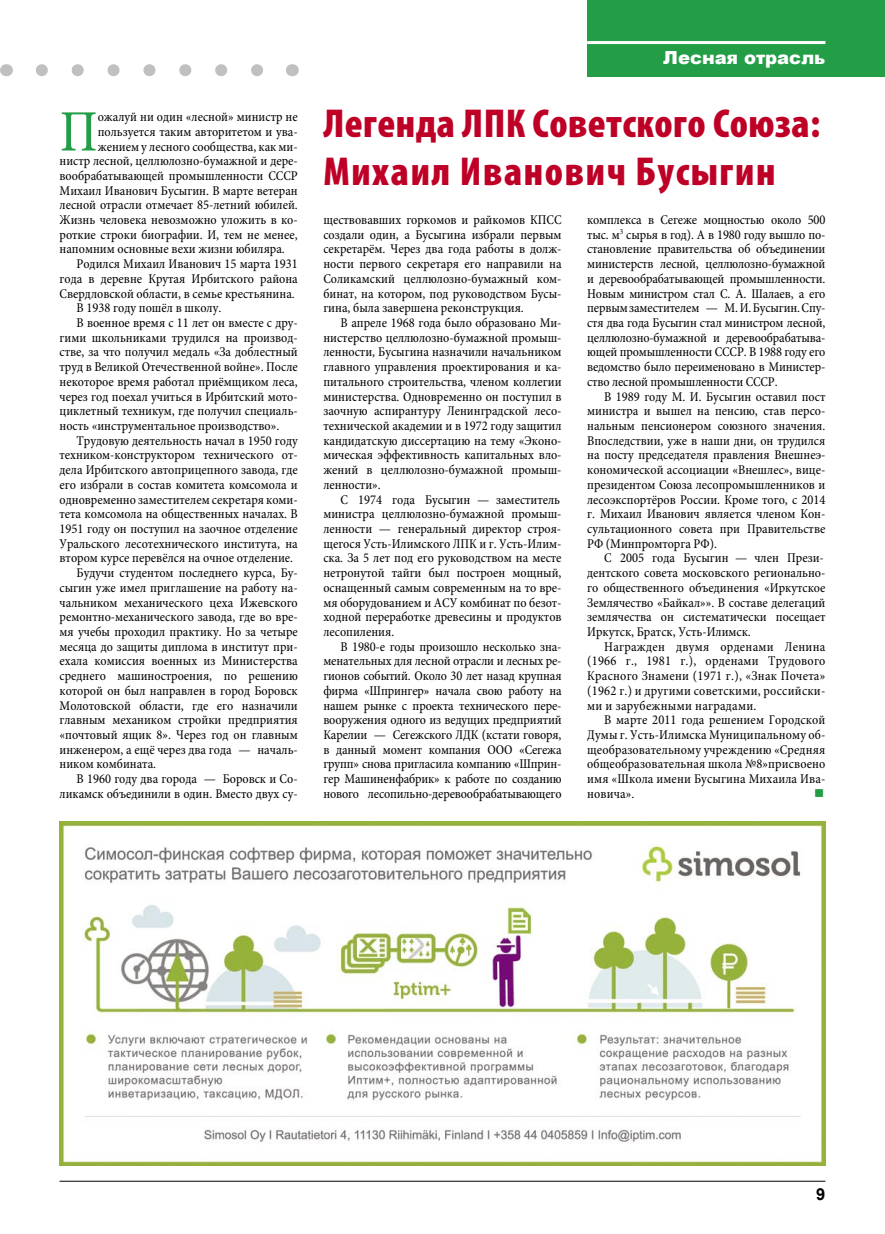
<style>
.page{position:relative;width:885px;height:1234px;background:#fff}
.page>*{position:absolute;margin:0;border:0;box-sizing:border-box;transform-origin:0 0}
.PV_osn_M-9{font:condensed 59.25px "Minion Pro";color:#239d46}
.PV_Zag_Myr{font:900 condensed 40.5px "Myriad Pro";letter-spacing:.01em;color:#be0027}
.PV_Zag_Myr-2{font:900 condensed 40.5px "Myriad Pro";letter-spacing:.04em;color:#be0027}
.t1{font:900 18px "Arial";color:#fff}
.t2{font:700 16.5px "Arial";color:#000}
.PV_osn_M-9-2{font:condensed 13.5px/14.7px "Minion Pro";color:#000;text-align:justify}
.PV_osn_M-9-3{font:13.5px "Wingdings";color:#239d46}
</style>
<div class="page">
<svg style="left:42px;top:64px;width:221px;height:12px"></svg>
<svg style="left:6px;top:64px;width:1px;height:12px"></svg>
<svg style="left:292px;top:64px;width:1px;height:12px"></svg>
<hr style="left:60px;top:1180px;width:765px;height:1px;background:#000">
<div style="left:587px;top:0;width:297px;height:77px;background:#239d46"></div>
<hr style="left:587px;top:41px;width:238px;height:3px;background:#fff">
<img style="left:60px;top:821px;width:765px;height:344px">
<p class="PV_osn_M-9" style="left:60px;top:96px;width:40px">П</p>
<p class="PV_osn_M-9-2" style="left:98px;top:110px;width:201px">ожалуй ни один «лесной» министр не</p>
<p class="PV_osn_M-9-2" style="left:98px;top:125px;width:201px">пользуется таким авторитетом и ува-</p>
<p class="PV_osn_M-9-2" style="left:98px;top:139px;width:201px">жением у лесного сообщества, как ми-</p>
<p class="PV_osn_M-9-2" style="left:60px;top:154px;width:240px">нистр лесной, целлюлозно-бумажной и дере-</p>
<p class="PV_osn_M-9-2" style="left:60px;top:169px;width:240px">вообрабатывающей промышленности СССР</p>
<p class="PV_osn_M-9-2" style="left:60px;top:183px;width:240px">Михаил Иванович Бусыгин. В марте ветеран</p>
<p class="PV_osn_M-9-2" style="left:60px;top:198px;width:240px">лесной отрасли отмечает 85-летний юбилей.</p>
<p class="PV_osn_M-9-2" style="left:60px;top:213px;width:240px">Жизнь человека невозможно уложить в ко-</p>
<p class="PV_osn_M-9-2" style="left:60px;top:227px;width:240px">роткие строки биографии. И, тем не менее,</p>
<p class="PV_osn_M-9-2" style="left:60px;top:242px;width:227px">напомним основные вехи жизни юбиляра.</p>
<p class="PV_osn_M-9-2" style="left:60px;top:257px;width:240px;text-indent:17px">Родился Михаил Иванович 15 марта 1931 года в деревне Крутая Ирбитского района Свердловской области, в семье крестьянина.</p>
<p class="PV_osn_M-9-2" style="left:77px;top:301px;width:146px">В 1938 году пошёл в школу.</p>
<p class="PV_osn_M-9-2" style="left:60px;top:316px;width:240px;text-indent:17px">В военное время с 11 лет он вместе с дру&shy;гими школьниками трудился на производ&shy;стве, за что получил медаль «За доблестный труд в Великой Отечественной войне». После некоторое время работал приёмщиком леса, через год поехал учиться в Ирбитский мото&shy;циклетный техникум, где получил специаль&shy;ность «инструментальное производство».</p>
<p class="PV_osn_M-9-2" style="left:60px;top:433px;width:240px;text-indent:17px">Трудовую деятельность начал в 1950 году техником-конструктором технического от&shy;дела Ирбитского автоприцепного завода, где его избрали в состав комитета комсомола и одновременно заместителем секретаря коми&shy;тета комсомола на общественных началах. В 1951 году он поступил на заочное отделение Уральского лесотехнического института, на втором курсе перевёлся на очное отделение.</p>
<p class="PV_osn_M-9-2" style="left:60px;top:566px;width:240px;text-indent:17px">Будучи студентом последнего курса, Бу&shy;сыгин уже имел приглашение на работу на&shy;чальником механического цеха Ижевского ремонтно-механического завода, где во вре&shy;мя учебы проходил практику. Но за четыре месяца до защиты диплома в институт при&shy;ехала комиссия военных из Министерства среднего машиностроения, по решению которой он был направлен в город Боровск Молотовской области, где его назначили главным механиком стройки предприятия «почтовый ящик 8». Через год он главным инженером, а ещё через два года — началь&shy;ником комбината.</p>
<p class="PV_osn_M-9-2" style="left:60px;top:771px;width:240px;text-align:right">В 1960 году два города — Боровск и Со&shy;ликамск объединили в один. Вместо двух су-</p>
<h3 class="t1" style="left:663px;top:44px;width:163px">Лесная отрасль</h3>
<p class="PV_Zag_Myr" style="left:323px;top:101px;width:498px">Легенда ЛПК Советского Союза:</p>
<p class="PV_Zag_Myr-2" style="left:323px;top:149px;width:453px">Михаил Иванович Бусыгин</p>
<p class="PV_osn_M-9-2" style="left:323px;top:213px;width:240px">ществовавших горкомов и райкомов КПСС создали один, а Бусыгина избрали первым секретарём. Через два года работы в долж&shy;ности первого секретаря его направили на Соликамский целлюлозно-бумажный ком&shy;бинат, на котором, под руководством Бусы&shy;гина, была завершена реконструкция.</p>
<p class="PV_osn_M-9-2" style="left:323px;top:316px;width:240px;text-indent:17px">В апреле 1968 года было образовано Ми&shy;нистерство целлюлозно-бумажной промыш&shy;ленности, Бусыгина назначили начальником главного управления пpоектирования и ка&shy;питального строительства, членом коллегии министерства. Одновременно он поступил в заочную аспирантуру Ленинградской лесо&shy;технической академии и в 1972 году защитил кандидатскую диссертацию на тему «Эконо&shy;мическая эффективность капитальных вло&shy;жений в целлюлозно-бумажной промыш&shy;ленности».</p>
<p class="PV_osn_M-9-2" style="left:323px;top:492px;width:240px;text-indent:17px">С 1974 года Бусыгин — заместитель министра целлюлозно-бумажной промыш&shy;ленности — генеральный директор строя&shy;щегося Усть-Илимского ЛПК и г. Усть-Илим&shy;ска. За 5 лет под его руководством на месте нетронутой тайги был построен мощный, оснащенный самым современным на то вре&shy;мя оборудованием и АСУ комбинат по безот&shy;ходной переработке древесины и продуктов лесопиления.</p>
<p class="PV_osn_M-9-2" style="left:323px;top:639px;width:240px;text-indent:17px">В 1980-е годы произошло несколько зна&shy;менательных для лесной отрасли и лесных ре&shy;гионов событий. Около 30 лет назад крупная фирма «Шпрингер» начала свою работу на нашем рынке с проекта технического пере&shy;вооружения одного из ведущих предприятий Карелии — Сегежского ЛДК (кстати говоря, в данный момент компания ООО «Сегежа групп» снова пригласила компанию «Шприн&shy;гер Машиненфабрик» к работе по созданию нового лесопильно-деревообрабатывающего</p>
<p class="PV_osn_M-9-2" style="left:587px;top:213px;width:240px">комплекса в Сегеже мощностью около 500 тыс. м<sup>3</sup> сырья в год). А в 1980 году вышло по&shy;становление правительства об объединении министерств лесной, целлюлозно-бумажной и деревообрабатывающей промышленности.<br>Новым министром стал С. А. Шалаев, а его первым заместителем — М. И. Бусыгин. Спу&shy;стя два года Бусыгин стал министром лесной, целлюлозно-бумажной и деревообрабатыва&shy;ющей промышленности СССР. В 1988 году его ведомство было переименовано в Министер&shy;ство лесной промышленности СССР.</p>
<p class="PV_osn_M-9-2" style="left:587px;top:389px;width:240px;text-indent:17px">В 1989 году М. И. Бусыгин оставил пост министра и вышел на пенсию, став персо&shy;нальным пенсионером союзного значения.<br>Впоследствии, уже в наши дни, он трудился на посту председателя правления Внешнеэ&shy;кономической ассоциации «Внешлес», вице&shy;президентом Союза лесопромышленников и лесоэкспортёров России. Кроме того, с 2014 г. Михаил Иванович является членом Кон&shy;сультационного совета при Правительстве РФ (Минпромторга РФ).</p>
<p class="PV_osn_M-9-2" style="left:587px;top:551px;width:240px;text-indent:17px">С 2005 года Бусыгин — член Прези&shy;дентского совета московского регионально&shy;го общественного объединения «Иркутское Землячество «Байкал»». В составе делегаций землячества он систематически посещает Иркутск, Братск, Усть-Илимск.</p>
<p class="PV_osn_M-9-2" style="left:587px;top:639px;width:240px;text-indent:17px">Награжден двумя орденами Ленина (1966 г., 1981 г.), орденами Трудового Красного Знамени (1971 г.), «Знак Почета» (1962 г.) и другими советскими, российски&shy;ми и зарубежными наградами.</p>
<p class="PV_osn_M-9-2" style="left:587px;top:713px;width:240px;text-indent:17px">В марте 2011 года решением Городской Думы г. Усть-Илимска Муниципальному об&shy;щеобразовательному учреждению «Средняя общеобразовательная школа №8»присвоено имя «Школа имени Бусыгина Михаила Ива&shy;новича».</p>
<p class="PV_osn_M-9-3" style="left:814px;top:785px;width:12px">■</p>
<p class="t2" style="left:816px;top:1182px;width:11px">9</p>
</div>
